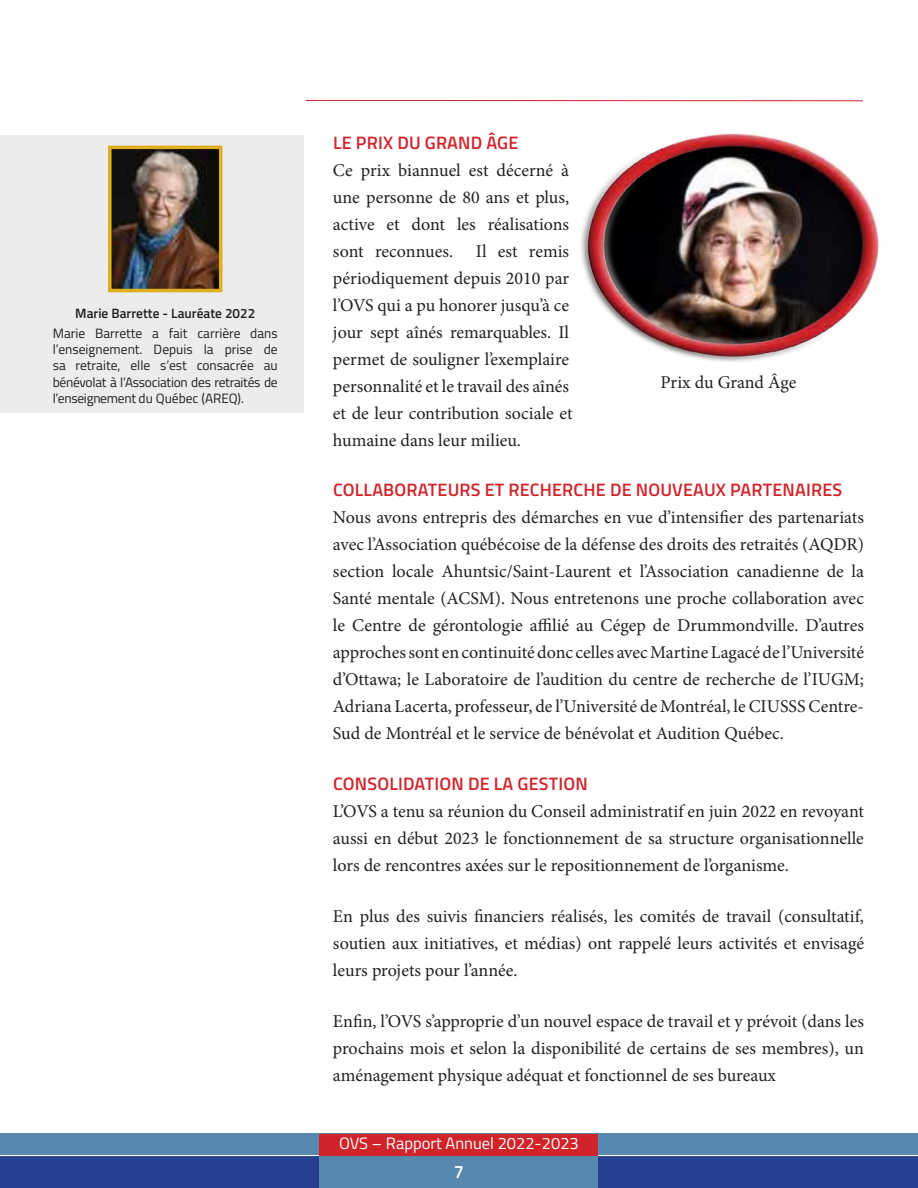
<style>
.page{position:relative;width:918px;height:1188px;background:#fff}
.page>*{position:absolute;margin:0;border:0;box-sizing:border-box;transform-origin:0 0}
.t1{font:18px/27px "Minion Pro";color:#231f20;text-align:justify}
.t2{font:600 18px "Titillium";letter-spacing:.01em;color:#d1232a}
.t3{font:600 18px "Titillium";color:#fff}
.t4{font:16.5px "Titillium";color:#fff}
.t5{font:13.5px/16.2px "Titillium";letter-spacing:-.02em;color:#231f20;text-align:justify}
.t6{font:600 13.5px "Titillium";color:#231f20}
</style>
<div class="page">
<div style="left:0;top:135px;width:303px;height:278px;background:#ebeced"></div>
<div style="left:0;top:1155px;width:918px;height:33px;background:#253f8e"></div>
<div style="left:0;top:1133px;width:918px;height:22px;background:#5888ae"></div>
<div style="left:320px;top:1134px;width:278px;height:54px;background:#d1232a"></div>
<div style="left:320px;top:1157px;width:278px;height:31px;background:#5888ae"></div>
<hr style="left:306px;top:100px;width:557px;height:1px;background:#d1232a">
<img style="left:108px;top:145px;width:115px;height:148px">
<img style="left:581px;top:133px;width:298px;height:229px">
<p class="t6" style="left:75px;top:303px;width:182px">Marie Barrette - Lauréate 2022</p>
<p class="t5" style="left:53px;top:325px;width:227px">Marie Barrette a fait carrière dans l’enseignement. Depuis la prise de sa retraite, elle s’est consacrée au bénévolat à l’Association des retraités de l’enseignement du Québec (AREQ).</p>
<p class="t2" style="left:333px;top:129px;width:187px">LE PRIX DU GRAND ÂGE</p>
<p class="t1" style="left:333px;top:156px;width:238px">Ce prix biannuel est décerné à une personne de 80 ans et plus, active et dont les réalisations sont reconnues.</p>
<p class="t1" style="left:333px;top:237px;width:241px;text-align:left;text-indent:143px">Il est remis périodiquement depuis 2010 par l’OVS qui a pu honorer jusqu’à ce jour sept aînés remarquables. Il permet de souligner l’exemplaire personnalité et le travail des aînés et de leur contribution sociale et humaine dans leur milieu.</p>
<p class="t2" style="left:333px;top:477px;width:511px">COLLABORATEURS ET RECHERCHE DE NOUVEAUX PARTENAIRES</p>
<p class="t1" style="left:333px;top:504px;width:533px">Nous avons entrepris des démarches en vue d’intensifier des partenariats avec l’Association québécoise de la défense des droits des retraités (AQDR) section locale Ahuntsic/Saint-Laurent et l’Association canadienne de la Santé mentale (ACSM). Nous entretenons une proche collaboration avec le Centre de gérontologie affilié au Cégep de Drummondville. D’autres approches sont en continuité donc celles avec Martine Lagacé de l’Université d’Ottawa; le Laboratoire de l’audition du centre de recherche de l’IUGM; Adriana Lacerta, professeur, de l’Université de Montréal, le CIUSSS Centre-Sud de Montréal et le service de bénévolat et Audition Québec.</p>
<p class="t2" style="left:333px;top:771px;width:256px">CONSOLIDATION DE LA GESTION</p>
<p class="t1" style="left:333px;top:798px;width:533px">L’OVS a tenu sa réunion du Conseil administratif en juin 2022 en revoyant aussi en début 2023 le fonctionnement de sa structure organisationnelle lors de rencontres axées sur le repositionnement de l’organisme.</p>
<p class="t1" style="left:333px;top:903px;width:533px">En plus des suivis financiers réalisés, les comités de travail (consultatif, soutien aux initiatives, et médias) ont rappelé leurs activités et envisagé leurs projets pour l’année.</p>
<p class="t1" style="left:333px;top:1008px;width:533px">Enfin, l’OVS s’approprie d’un nouvel espace de travail et y prévoit (dans les prochains mois et selon la disponibilité de certains de ses membres), un aménagement physique adéquat et fonctionnel de ses bureaux</p>
<p class="t1" style="left:661px;top:368px;width:137px">Prix du Grand Âge</p>
<p class="t4" style="left:339px;top:1132px;width:241px">OVS – Rapport Annuel 2022-2023</p>
<p class="t3" style="left:454px;top:1158px;width:12px">7</p>
</div>
